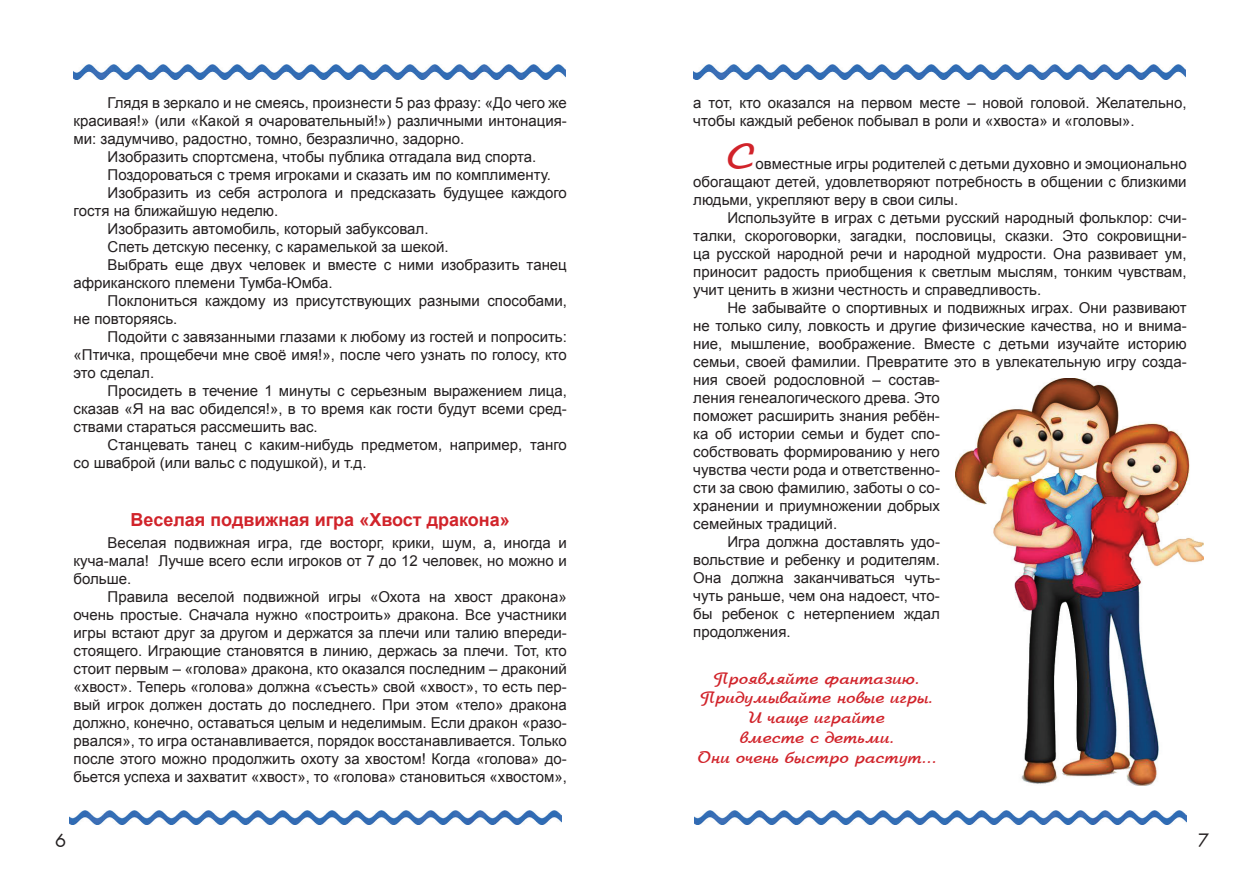
<style>
.page{position:relative;width:1259px;height:893px;background:#fff}
.page>*{position:absolute;margin:0;border:0;box-sizing:border-box;transform-origin:0 0}
.t1{font:700 36px "Arbat";color:#d1232a}
.t2{font:700 18px "Arial";color:#d1232a}
.t3{font:18px "AG Futura";color:#231f20}
.t4{font:700 16.5px/19.8px "Arbat";color:#d1232a;text-align:center}
.t5{font:15px/18px "Arial";color:#231f20;text-align:justify}
</style>
<div class="page">
<img style="left:74px;top:65px;width:492px;height:14px">
<img style="left:693px;top:65px;width:492px;height:14px">
<img style="left:70px;top:811px;width:492px;height:14px">
<img style="left:694px;top:810px;width:492px;height:14px">
<img style="left:956px;top:378px;width:247px;height:408px">
<p class="t5" style="left:108px;top:94px;width:461px">Глядя в зеркало и не смеясь, произнести 5 раз фразу: «До чего же</p>
<p class="t5" style="left:74px;top:112px;width:495px">красивая!» (или «Какой я очаровательный!») различными интонация-</p>
<p class="t5" style="left:74px;top:130px;width:392px">ми: задумчиво, радостно, томно, безразлично, задорно.</p>
<p class="t5" style="left:108px;top:148px;width:430px">Изобразить спортсмена, чтобы публика отгадала вид спорта.</p>
<p class="t5" style="left:108px;top:166px;width:445px">Поздороваться с тремя игроками и сказать им по комплименту.</p>
<p class="t5" style="left:108px;top:184px;width:461px">Изобразить из себя астролога и предсказать будущее каждого</p>
<p class="t5" style="left:74px;top:202px;width:206px">гостя на ближайшую неделю.</p>
<p class="t5" style="left:108px;top:220px;width:322px">Изобразить автомобиль, который забуксовал.</p>
<p class="t5" style="left:108px;top:238px;width:343px">Спеть детскую песенку, с карамелькой за шекой.</p>
<p class="t5" style="left:108px;top:256px;width:461px">Выбрать еще двух человек и вместе с ними изобразить танец</p>
<p class="t5" style="left:74px;top:274px;width:261px">африканского племени Тумба-Юмба.</p>
<p class="t5" style="left:108px;top:292px;width:461px">Поклониться каждому из присутствующих разными способами,</p>
<p class="t5" style="left:74px;top:310px;width:105px">не повторяясь.</p>
<p class="t5" style="left:108px;top:328px;width:461px">Подойти с завязанными глазами к любому из гостей и попросить:</p>
<p class="t5" style="left:74px;top:346px;width:495px">«Птичка, прощебечи мне своё имя!», после чего узнать по голосу, кто</p>
<p class="t5" style="left:74px;top:364px;width:82px">это сделал.</p>
<p class="t5" style="left:108px;top:382px;width:461px">Просидеть в течение 1 минуты с серьезным выражением лица,</p>
<p class="t5" style="left:74px;top:400px;width:495px">сказав «Я на вас обиделся!», в то время как гости будут всеми сред-</p>
<p class="t5" style="left:74px;top:418px;width:246px">ствами стараться рассмешить вас.</p>
<p class="t5" style="left:108px;top:436px;width:461px">Станцевать танец с каким-нибудь предметом, например, танго</p>
<p class="t5" style="left:74px;top:454px;width:294px">со шваброй (или вальс с подушкой), и т.д.</p>
<p class="t2" style="left:131px;top:507px;width:381px">Веселая подвижная игра «Хвост дракона»</p>
<p class="t5" style="left:74px;top:533px;width:495px;text-indent:34px">Веселая подвижная игра, где восторг, крики, шум, а, иногда и куча-мала! Лучше всего если игроков от 7 до 12 человек, но можно и больше.</p>
<p class="t5" style="left:74px;top:587px;width:495px;text-indent:34px">Правила веселой подвижной игры «Охота на хвост дракона» очень простые. Сначала нужно «построить» дракона. Все участники игры встают друг за другом и держатся за плечи или талию впереди&shy;стоящего. Играющие становятся в линию, держась за плечи. Тот, кто стоит первым – «голова» дракона, кто оказался последним – драконий «хвост». Теперь «голова» должна «съесть» свой «хвост», то есть пер&shy;вый игрок должен достать до последнего. При этом «тело» дракона должно, конечно, оставаться целым и неделимым. Если дракон «разо&shy;рвался», то игра останавливается, порядок восстанавливается. Только после этого можно продолжить охоту за хвостом! Когда «голова» до&shy;бьется успеха и захватит «хвост», то «голова» становиться «хвостом»,</p>
<p class="t5" style="left:693px;top:94px;width:495px">а тот, кто оказался на первом месте – новой головой. Желательно, чтобы каждый ребенок побывал в роли и «хвоста» и «головы».</p>
<h1 class="t1" style="left:727px;top:137px;width:30px">С</h1>
<p class="t5" style="left:693px;top:155px;width:495px;text-indent:62px">овместные игры родителей с детьми духовно и эмоционально обогащают детей, удовлетворяют потребность в общении с близкими людьми, укрепляют веру в свои силы.</p>
<p class="t5" style="left:693px;top:209px;width:495px;text-indent:34px">Используйте в играх с детьми русский народный фольклор: счи&shy;талки, скороговорки, загадки, пословицы, сказки. Это сокровищни&shy;ца русской народной речи и народной мудрости. Она развивает ум, приносит радость приобщения к светлым мыслям, тонким чувствам, учит ценить в жизни честность и справедливость.</p>
<p class="t5" style="left:727px;top:299px;width:461px">Не забывайте о спортивных и подвижных играх. Они развивают</p>
<p class="t5" style="left:693px;top:317px;width:495px">не только силу, ловкость и другие физические качества, но и внима-</p>
<p class="t5" style="left:693px;top:335px;width:495px">ние, мышление, воображение. Вместе с детьми изучайте историю</p>
<p class="t5" style="left:693px;top:353px;width:495px">семьи, своей фамилии. Превратите это в увлекательную игру созда-</p>
<p class="t5" style="left:693px;top:371px;width:248px">ния своей родословной – состав-</p>
<p class="t5" style="left:693px;top:389px;width:248px">ления генеалогического древа. Это</p>
<p class="t5" style="left:693px;top:407px;width:248px">поможет расширить знания ребён-</p>
<p class="t5" style="left:693px;top:425px;width:248px">ка об истории семьи и будет спо-</p>
<p class="t5" style="left:693px;top:443px;width:248px">собствовать формированию у него</p>
<p class="t5" style="left:693px;top:461px;width:248px">чувства чести рода и ответственно-</p>
<p class="t5" style="left:693px;top:479px;width:248px">сти за свою фамилию, заботы о со-</p>
<p class="t5" style="left:693px;top:497px;width:248px">хранении и приумножении добрых</p>
<p class="t5" style="left:693px;top:515px;width:145px">семейных традиций.</p>
<p class="t5" style="left:727px;top:533px;width:214px">Игра должна доставлять удо-</p>
<p class="t5" style="left:693px;top:551px;width:248px">вольствие и ребенку и родителям.</p>
<p class="t5" style="left:693px;top:569px;width:248px">Она должна заканчиваться чуть-</p>
<p class="t5" style="left:693px;top:587px;width:248px">чуть раньше, чем она надоест, что-</p>
<p class="t5" style="left:693px;top:605px;width:248px">бы ребенок с нетерпением ждал</p>
<p class="t5" style="left:693px;top:623px;width:99px">продолжения.</p>
<p class="t4" style="left:697px;top:668px;width:240px">Проявляйте фантазию.<br>Придумывайте новые игры.<br>И чаще играйте<br>вместе с детьми.<br>Они очень быстро растут…</p>
<p class="t3" style="left:55px;top:829px;width:13px">6</p>
<p class="t3" style="left:1198px;top:829px;width:13px">7</p>
</div>
